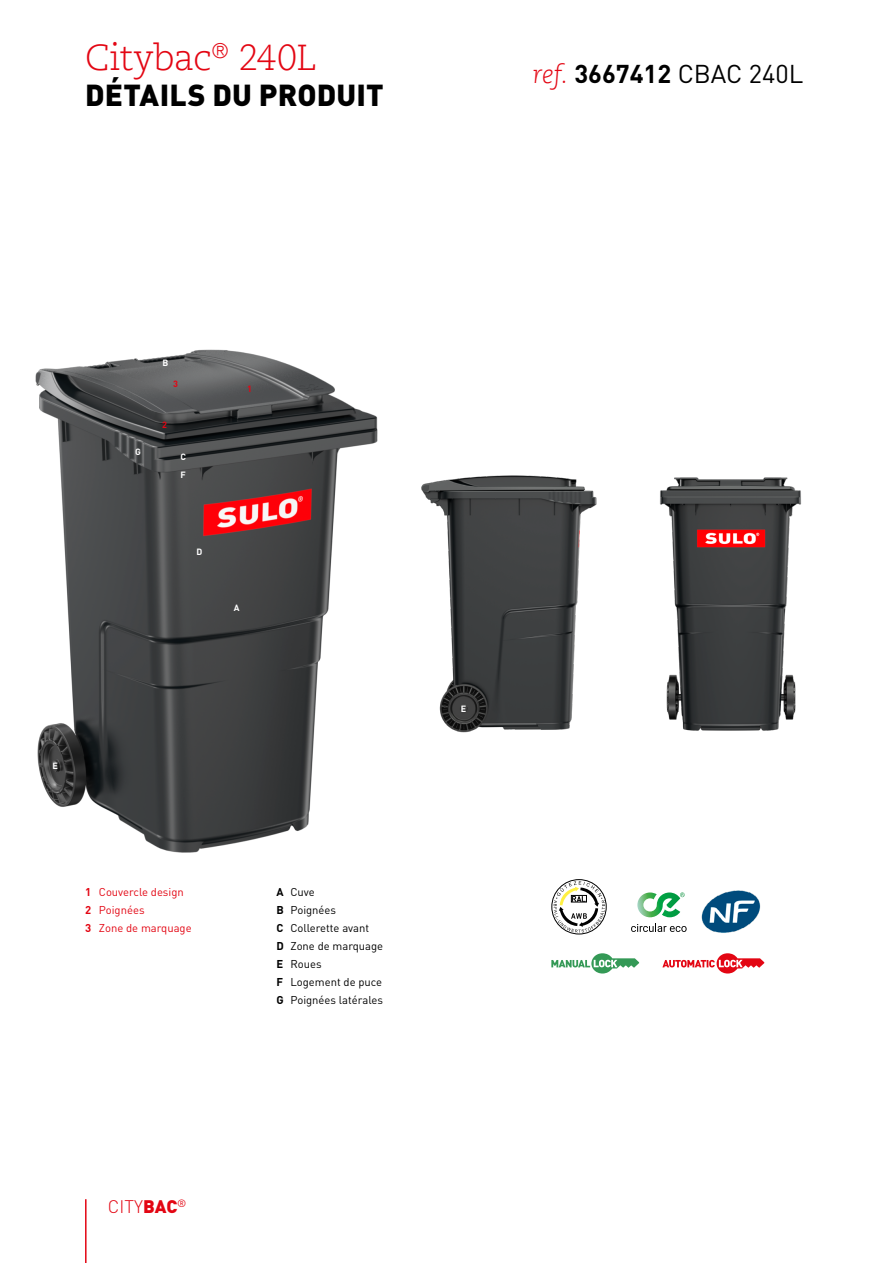
<style>
.page{position:relative;width:893px;height:1263px;background:#fff}
.page>*{position:absolute;margin:0;border:0;box-sizing:border-box;transform-origin:0 0}
.t1{font:300 36px "Caecilia LT Pro 45";letter-spacing:-.015em;color:#e30613}
.t2{font:900 30px "DIN Pro";letter-spacing:.005em;color:#000}
.t3{font:25.5px "DIN Pro";color:#000}
.t4{font:300 18px "DIN Pro";color:#e30613}
.t5{font:11.25px/18px "DIN Pro";color:#000}
.t6{font:11.25px/18px "DIN Pro";color:#e30613}
.t7{font:700 9px "DIN Pro";color:#fff}
.t8{font:700 9px "DIN Pro";color:#e30613}
.s1{font-family:"Caecilia LT Pro 46";font-weight:300;font-style:italic;color:#e30613}
.s2{font-weight:700}
.s3{font-weight:900}
</style>
<div class="page">
<hr style="left:85px;top:1199px;width:2px;height:64px;background:#e30613">
<img style="left:35px;top:349px;width:343px;height:504px">
<img style="left:421px;top:475px;width:176px;height:258px">
<img style="left:660px;top:477px;width:142px;height:254px">
<div style="left:551px;top:879px;width:56px;height:55px;border:1px solid #000;border-radius:50%"></div>
<svg style="left:554px;top:881px;width:51px;height:52px"></svg>
<svg style="left:551px;top:953px;width:88px;height:20px"></svg>
<svg style="left:662px;top:953px;width:102px;height:20px"></svg>
<img style="left:701px;top:890px;width:60px;height:43px">
<svg style="left:637px;top:892px;width:48px;height:25px"></svg>
<svg style="left:631px;top:924px;width:56px;height:8px"></svg>
<h1 class="t1" style="left:85px;top:35px;width:233px">Citybac<sup>®</sup> 240L</h1>
<h2 class="t2" style="left:85px;top:75px;width:300px">DÉTAILS DU PRODUIT</h2>
<h3 class="t3" style="left:532px;top:54px;width:272px"><span class="s1">ref.</span> <span class="s2">3667412</span> CBAC 240L</h3>
<p class="t7" style="left:135px;top:446px;width:7px">G</p>
<p class="t7" style="left:162px;top:357px;width:7px">B</p>
<p class="t8" style="left:173px;top:378px;width:6px">3</p>
<p class="t8" style="left:162px;top:419px;width:6px">2</p>
<p class="t7" style="left:180px;top:451px;width:7px">C</p>
<p class="t7" style="left:181px;top:469px;width:7px">F</p>
<p class="t7" style="left:196px;top:546px;width:7px">D</p>
<p class="t8" style="left:247px;top:382px;width:6px">1</p>
<p class="t7" style="left:234px;top:602px;width:7px">A</p>
<p class="t7" style="left:53px;top:760px;width:7px">E</p>
<p class="t6" style="left:85px;top:882px;width:108px"><span class="s2">1</span> Couvercle design<br><span class="s2">2</span> Poignées<br><span class="s2">3</span> Zone de marquage</p>
<p class="t5" style="left:277px;top:882px;width:108px"><span class="s2">A</span> Cuve<br><span class="s2">B</span> Poignées<br><span class="s2">C</span> Collerette avant<br><span class="s2">D</span> Zone de marquage<br><span class="s2">E</span> Roues<br><span class="s2">F</span> Logement de puce<br><span class="s2">G</span> Poignées latérales</p>
<h3 class="t4" style="left:108px;top:1194px;width:80px">CITY<span class="s3">BAC</span><sup>®</sup></h3>
<p class="t7" style="left:461px;top:702px;width:7px">E</p>
</div>
